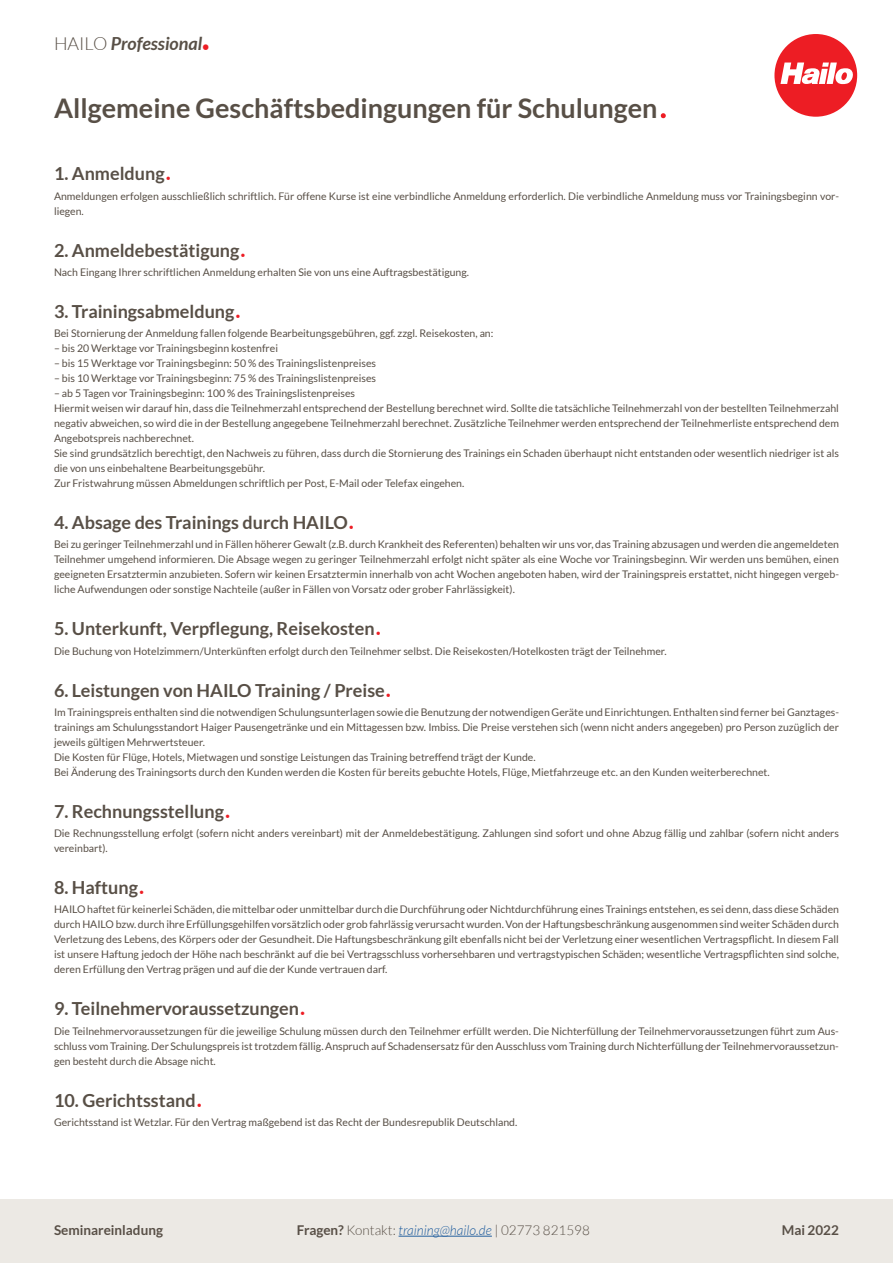
<style>
.page{position:relative;width:893px;height:1263px;background:#fff}
.page>*{position:absolute;margin:0;border:0;box-sizing:border-box;transform-origin:0 0}
.t1{font:700 27px "Lato";color:#584f46}
.t2{font:700 18px "Lato";color:#584f46}
.t3{font:italic 700 18px "Lato";color:#584f46}
.t4{font:300 13.5px "Lato";color:#584f46}
.t5{font:700 13.5px "Lato";color:#584f46}
.t6{font:10.5px/15px "Lato";color:#584f46}
.s1{font-weight:300;font-style:normal}
.s2{font-size:36px;color:#ed1d24}
.s3{font-weight:300;font-size:54px;color:#ed1d24}
.s4{font-weight:300;font-size:36px;color:#ed1d24}
.s5{font-weight:700}
.s6{font-style:italic;color:#215e9e}
</style>
<div class="page">
<div style="left:0;top:1199px;width:893px;height:64px;background:#ece9e4"></div>
<div style="left:774px;top:34px;width:83px;height:83px;background:#ed1d24;border-radius:50%"></div>
<svg style="left:780px;top:63px;width:73px;height:21px"></svg>
<hr style="left:399px;top:1236px;width:93px;height:1px;background:#215e9e">
<h2 class="t3" style="left:54px;top:33px;width:158px"><span class="s1">HAILO</span> Professional<span class="s2">.</span></h2>
<h1 class="t1" style="left:54px;top:92px;width:616px">Allgemeine Geschäftsbedingungen für Schulungen<span class="s3">.</span></h1>
<h2 class="t2" style="left:54px;top:163px;width:119px">1. Anmeldung<span class="s4">.</span></h2>
<p class="t6" style="left:54px;top:188px;width:786px">Anmeldungen erfolgen ausschließlich schriftlich. Für offene Kurse ist eine verbindliche Anmeldung erforderlich. Die verbindliche Anmeldung muss vor Trainingsbeginn vor&shy;liegen.</p>
<h2 class="t2" style="left:54px;top:240px;width:194px">2. Anmeldebestätigung<span class="s4">.</span></h2>
<p class="t6" style="left:54px;top:264px;width:417px">Nach Eingang Ihrer schriftlichen Anmeldung erhalten Sie von uns eine Auftragsbestätigung.</p>
<h2 class="t2" style="left:54px;top:301px;width:189px">3. Trainingsabmeldung<span class="s4">.</span></h2>
<p class="t6" style="left:54px;top:326px;width:441px">Bei Stornierung der Anmeldung fallen folgende Bearbeitungsgebühren, ggf. zzgl. Reisekosten, an:</p>
<p class="t6" style="left:54px;top:341px;width:226px">– bis 20 Werktage vor Trainingsbeginn kostenfrei</p>
<p class="t6" style="left:54px;top:356px;width:324px">– bis 15 Werktage vor Trainingsbeginn: 50 % des Trainingslistenpreises</p>
<p class="t6" style="left:54px;top:371px;width:324px">– bis 10 Werktage vor Trainingsbeginn: 75 % des Trainingslistenpreises</p>
<p class="t6" style="left:54px;top:386px;width:786px">– ab 5 Tagen vor Trainingsbeginn: 100 % des Trainingslistenpreises<br>Hiermit weisen wir darauf hin, dass die Teilnehmerzahl entsprechend der Bestellung berechnet wird. Sollte die tatsächliche Teilnehmerzahl von der bestellten Teilnehmerzahl negativ abweichen, so wird die in der Bestellung angegebene Teilnehmerzahl berechnet. Zusätzliche Teilnehmer werden entsprechend der Teilnehmerliste entsprechend dem Angebotspreis nachberechnet.<br>Sie sind grundsätzlich berechtigt, den Nachweis zu führen, dass durch die Stornierung des Trainings ein Schaden überhaupt nicht entstanden oder wesentlich niedriger ist als die von uns einbehaltene Bearbeitungsgebühr.<br>Zur Fristwahrung müssen Abmeldungen schriftlich per Post, E-Mail oder Telefax eingehen.</p>
<h2 class="t2" style="left:54px;top:512px;width:302px">4. Absage des Trainings durch HAILO<span class="s4">.</span></h2>
<p class="t6" style="left:54px;top:537px;width:786px;text-align:justify">Bei zu geringer Teilnehmerzahl und in Fällen höherer Gewalt (z.B. durch Krankheit des Referenten) behalten wir uns vor, das Training abzusagen und werden die angemeldeten Teilnehmer umgehend informieren. Die Absage wegen zu geringer Teilnehmerzahl erfolgt nicht später als eine Woche vor Trainingsbeginn. Wir werden uns bemühen, einen geeigneten Ersatztermin anzubieten. Sofern wir keinen Ersatztermin innerhalb von acht Wochen angeboten haben, wird der Trainingspreis erstattet, nicht hingegen vergeb&shy;liche Aufwendungen oder sonstige Nachteile (außer in Fällen von Vorsatz oder grober Fahrlässigkeit).</p>
<h2 class="t2" style="left:54px;top:618px;width:329px">5. Unterkunft, Verpflegung, Reisekosten<span class="s4">.</span></h2>
<p class="t6" style="left:54px;top:643px;width:614px">Die Buchung von Hotelzimmern/Unterkünften erfolgt durch den Teilnehmer selbst. Die Reisekosten/Hotelkosten trägt der Teilnehmer.</p>
<h2 class="t2" style="left:54px;top:680px;width:340px">6. Leistungen von HAILO Training / Preise<span class="s4">.</span></h2>
<p class="t6" style="left:54px;top:704px;width:786px">Im Trainingspreis enthalten sind die notwendigen Schulungsunterlagen sowie die Benutzung der notwendigen Geräte und Einrichtungen. Enthalten sind ferner bei Ganztages&shy;trainings am Schulungsstandort Haiger Pausengetränke und ein Mittagessen bzw. Imbiss. Die Preise verstehen sich (wenn nicht anders angegeben) pro Person zuzüglich der jeweils gültigen Mehrwertsteuer.<br>Die Kosten für Flüge, Hotels, Mietwagen und sonstige Leistungen das Training betreffend trägt der Kunde.<br>Bei Änderung des Trainingsorts durch den Kunden werden die Kosten für bereits gebuchte Hotels, Flüge, Mietfahrzeuge etc. an den Kunden weiterberechnet.</p>
<h2 class="t2" style="left:54px;top:801px;width:179px">7. Rechnungsstellung<span class="s4">.</span></h2>
<p class="t6" style="left:54px;top:826px;width:786px">Die Rechnungsstellung erfolgt (sofern nicht anders vereinbart) mit der Anmeldebestätigung. Zahlungen sind sofort und ohne Abzug fällig und zahlbar (sofern nicht anders vereinbart).</p>
<h2 class="t2" style="left:54px;top:877px;width:93px">8. Haftung<span class="s4">.</span></h2>
<p class="t6" style="left:54px;top:902px;width:786px;text-align:justify">HAILO haftet für keinerlei Schäden, die mittelbar oder unmittelbar durch die Durchführung oder Nichtdurchführung eines Trainings entstehen, es sei denn, dass diese Schäden durch HAILO bzw. durch ihre Erfüllungsgehilfen vorsätzlich oder grob fahrlässig verursacht wurden. Von der Haftungsbeschränkung ausgenommen sind weiter Schäden durch Verletzung des Lebens, des Körpers oder der Gesundheit. Die Haftungsbeschränkung gilt ebenfalls nicht bei der Verletzung einer wesentlichen Vertragspflicht. In diesem Fall ist unsere Haftung jedoch der Höhe nach beschränkt auf die bei Vertragsschluss vorhersehbaren und vertragstypischen Schäden; wesentliche Vertragspflichten sind solche, deren Erfüllung den Vertrag prägen und auf die der Kunde vertrauen darf.</p>
<h2 class="t2" style="left:54px;top:998px;width:254px">9. Teilnehmervoraussetzungen<span class="s4">.</span></h2>
<p class="t6" style="left:54px;top:1023px;width:786px;text-align:justify">Die Teilnehmervoraussetzungen für die jeweilige Schulung müssen durch den Teilnehmer erfüllt werden. Die Nichterfüllung der Teilnehmervoraussetzungen führt zum Aus&shy;schluss vom Training. Der Schulungspreis ist trotzdem fällig. Anspruch auf Schadensersatz für den Ausschluss vom Training durch Nichterfüllung der Teilnehmervoraussetzun&shy;gen besteht durch die Absage nicht.</p>
<h2 class="t2" style="left:54px;top:1090px;width:150px">10. Gerichtsstand<span class="s4">.</span></h2>
<p class="t6" style="left:54px;top:1114px;width:465px">Gerichtsstand ist Wetzlar. Für den Vertrag maßgebend ist das Recht der Bundesrepublik Deutschland.</p>
<p class="t5" style="left:54px;top:1222px;width:110px">Seminareinladung</p>
<p class="t4" style="left:297px;top:1223px;width:295px"><span class="s5">Fragen?</span> Kontakt: <span class="s6">training@hailo.de</span> | 02773 821598</p>
<p class="t5" style="left:782px;top:1222px;width:59px">Mai 2022</p>
</div>
